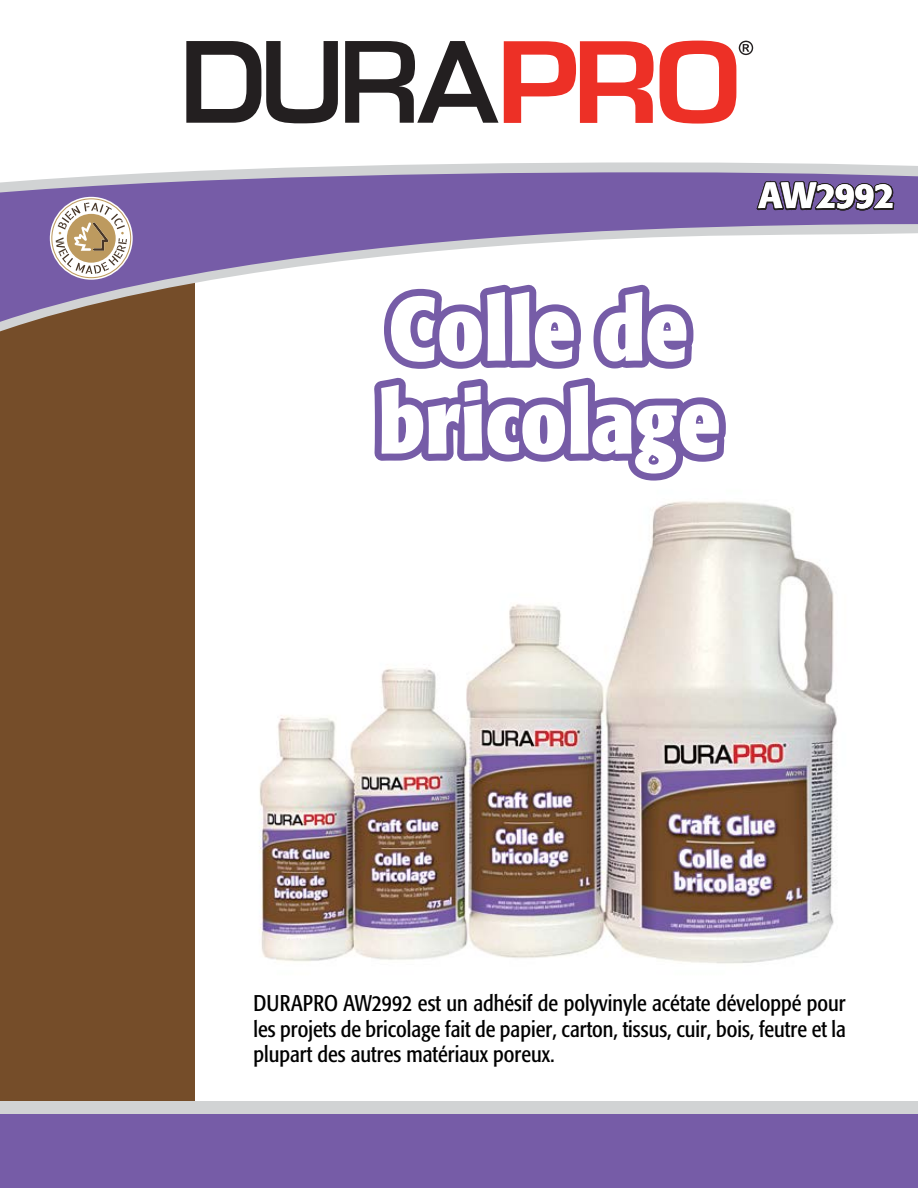
<style>
.page{position:relative;width:918px;height:1188px;background:#fff}
.page>*{position:absolute;margin:0;border:0;box-sizing:border-box;transform-origin:0 0}
.t1{font:700 condensed 90px/93px "Formata";color:#fff}
.t2{font:500 condensed 36px "Formata";color:#fff;scale:1.13 1}
.t3{font:condensed 22.5px/25.5px "Formata";color:#000;text-align:justify}
</style>
<div class="page">
<img style="left:259px;top:501px;width:578px;height:463px">
<div style="left:0;top:243px;width:194px;height:876px;background:#754d29"></div>
<div style="left:0;top:1101px;width:918px;height:32px;background:#d1d3d4"></div>
<div style="left:0;top:1114px;width:918px;height:74px;background:#765ca7"></div>
<svg style="left:0;top:210px;width:918px;height:190px;fill:#765ca7"></svg>
<svg style="left:0;top:162px;width:918px;height:48px;background:#9c8cbc"></svg>
<svg style="left:0;top:222px;width:918px;height:172px"></svg>
<svg style="left:186px;top:41px;width:152px;height:82px"></svg>
<svg style="left:345px;top:41px;width:309px;height:82px"></svg>
<svg style="left:660px;top:41px;width:93px;height:83px"></svg>
<svg style="left:367px;top:277px;width:366px;height:241px"></svg>
<svg style="left:51px;top:198px;width:80px;height:80px"></svg>
<svg style="left:755px;top:174px;width:141px;height:44px;background:#544470"></svg>
<h1 class="t1" style="left:378px;top:282px;width:344px">Colle de bricolage</h1>
<h2 class="t2" style="left:758px;top:174px;width:121px">AW2992</h2>
<p class="t3" style="left:253px;top:991px;width:594px">DURAPRO AW2992 est un adhésif de polyvinyle acétate développé pour les projets de bricolage fait de papier, carton, tissus, cuir, bois, feutre et la plupart des autres matériaux poreux.</p>
</div>
